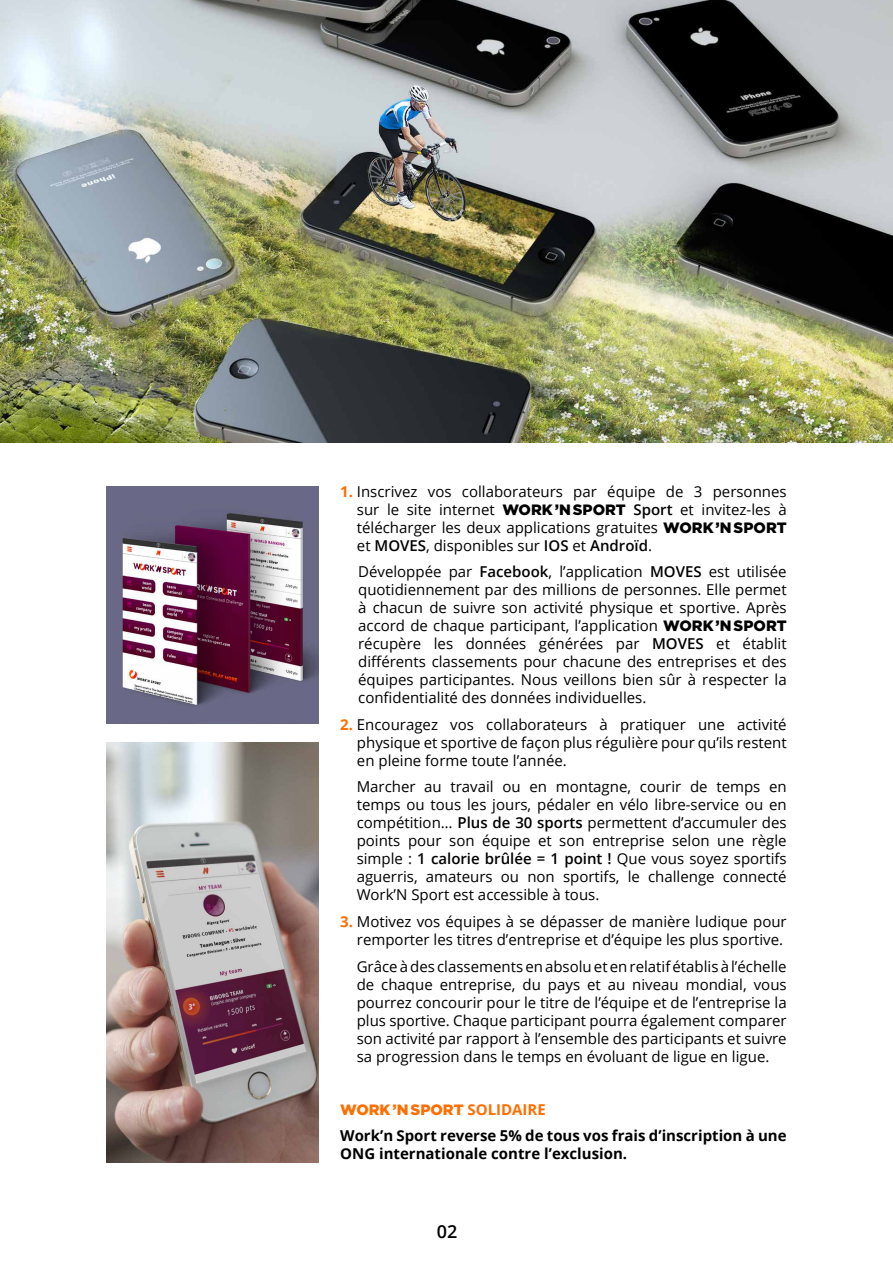
<style>
.page{position:relative;width:893px;height:1263px;background:#fff}
.page>*{position:absolute;margin:0;border:0;box-sizing:border-box;transform-origin:0 0}
.t1{font:600 18px "Open Sans";color:#000}
.t2{font:15px/18px "Open Sans";color:#000;text-align:justify}
.t3{font:700 15px/18px "Open Sans";color:#000}
.t4{font:900 15px "Gotham";color:#ff6e00}
.s1{font-weight:700;color:#ff6e00}
.s2{font-family:"Gotham";font-weight:900}
.s3{font-weight:600}
.s4{font-family:"Open Sans";font-weight:700}
</style>
<div class="page">
<img style="left:0;top:0;width:893px;height:443px">
<img style="left:106px;top:487px;width:213px;height:236px">
<img style="left:106px;top:743px;width:213px;height:419px">
<p class="t2" style="left:357px;top:482px;width:431px;text-indent:-17px"><span class="s1">1.</span> Inscrivez vos collaborateurs par équipe de 3 personnes sur le site internet <span class="s2">WORK ’N SPORT</span> <span class="s3">Sport</span> et invitez-les à télécharger les deux applications gratuites <span class="s2">WORK ’N SPORT </span>et <span class="s3">MOVES</span>, disponibles sur <span class="s3">IOS</span> et <span class="s3">Androïd</span>.</p>
<p class="t2" style="left:358px;top:563px;width:430px">Développée par <span class="s3">Facebook</span>, l’application <span class="s3">MOVES</span> est utilisée quotidiennement par des millions de personnes. Elle permet à chacun de suivre son activité physique et sportive. Après accord de chaque participant, l’application <span class="s2">WORK ’N SPORT </span>récupère les données générées par <span class="s3">MOVES</span> et établit différents classements pour chacune des entreprises et des équipes participantes. Nous veillons bien sûr à respecter la confidentialité des données individuelles.</p>
<p class="t2" style="left:357px;top:715px;width:431px;text-indent:-17px"><span class="s1">2.</span> Encouragez vos collaborateurs à pratiquer une activité physique et sportive de façon plus régulière pour qu’ils restent en pleine forme toute l’année.</p>
<p class="t2" style="left:357px;top:778px;width:431px">Marcher au travail ou en montagne, courir de temps en temps ou tous les jours, pédaler en vélo libre-service ou en compétition… <span class="s3">Plus de 30 sports</span> permettent d’accumuler des points pour son équipe et son entreprise selon une règle simple : <span class="s3">1 calorie brûlée = 1 point !</span> Que vous soyez sportifs aguerris, amateurs ou non sportifs, le challenge connecté Work’N Sport est accessible à tous.</p>
<p class="t2" style="left:340px;top:912px;width:448px;text-align:right"><span class="s1">3.</span> Motivez vos équipes à se dépasser de manière ludique pour remporter les titres d’entreprise et d’équipe les plus sportive.</p>
<p class="t2" style="left:357px;top:957px;width:431px">Grâce à des classements en absolu et en relatif établis à l’échelle de chaque entreprise, du pays et au niveau mondial, vous pourrez concourir pour le titre de l’équipe et de l’entreprise la plus sportive. Chaque participant pourra également comparer son activité par rapport à l’ensemble des participants et suivre sa progression dans le temps en évoluant de ligue en ligue.</p>
<p class="t4" style="left:340px;top:1099px;width:207px">WORK ’N SPORT <span class="s4">SOLIDAIRE</span></p>
<p class="t3" style="left:340px;top:1126px;width:448px">Work’n Sport reverse 5% de tous vos frais d’inscription à une<br>ONG internationale contre l’exclusion.</p>
<p class="t1" style="left:437px;top:1219px;width:22px">02</p>
</div>
